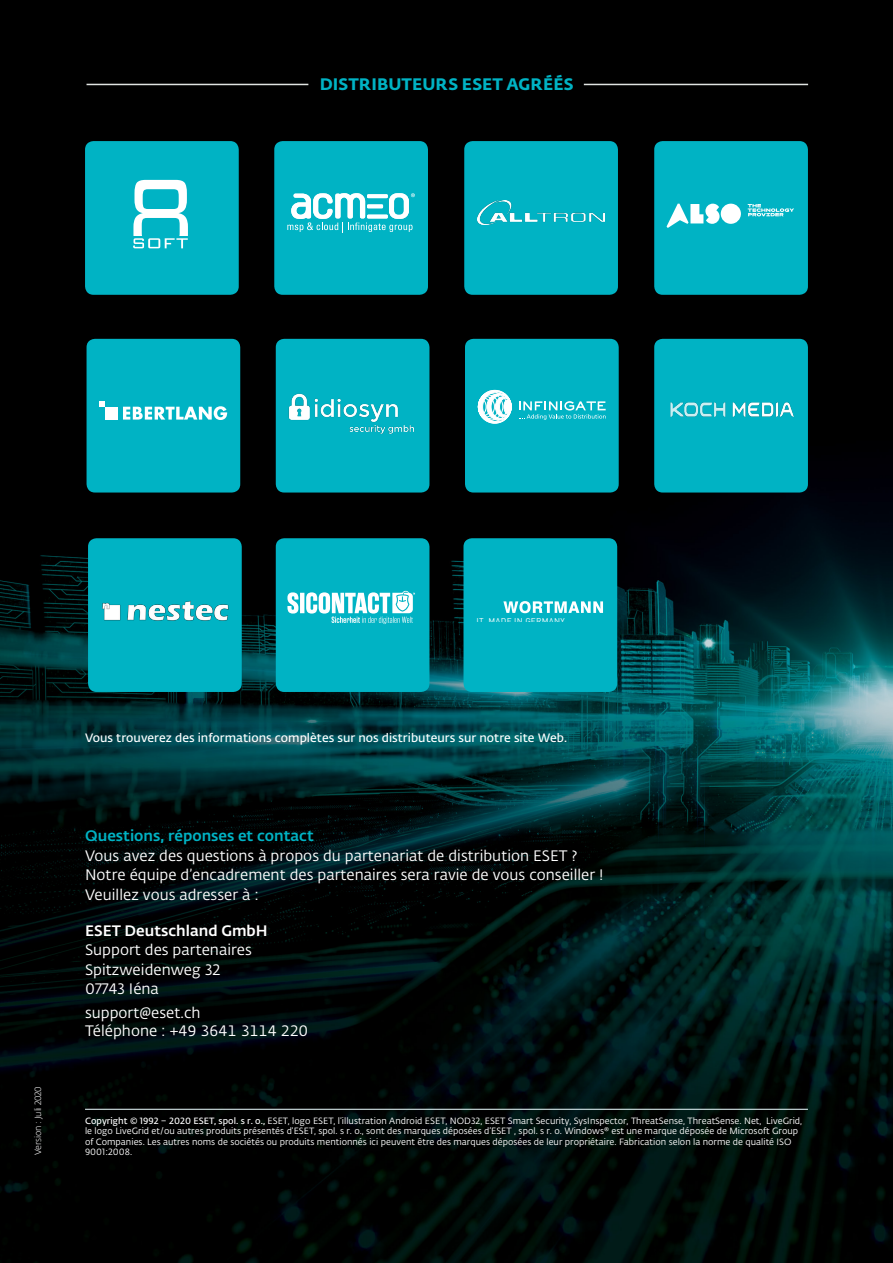
<style>
.page{position:relative;width:893px;height:1263px;background:#fff}
.page>*{position:absolute;margin:0;border:0;box-sizing:border-box;transform-origin:0 0}
.t1{font:16.5px "Fedra Sans Alt Pro Bold LF";letter-spacing:.01em;color:#00b3c4}
.t2{font:15px/19.5px "Fedra Sans Alt Pro Book LF";letter-spacing:.005em;color:#fff}
.t3{font:15px "Fedra Sans Alt Pro Med LF";letter-spacing:.005em;color:#00b3c4}
.t4{font:15px "Fedra Sans Alt Pro Med LF";letter-spacing:.005em;color:#fff}
.t5{font:12px "Fedra Sans Alt Pro Demi LF";letter-spacing:.005em;color:#fff}
.t6{font:9px/10.5px "Fedra Sans Alt Pro Book LF";letter-spacing:.005em;color:#fff}
.t7{font:9px "Fedra Sans Alt Pro Light LF";letter-spacing:-.02em;color:#fff}
.t8{font:8.25px "DIN Offc Pro";letter-spacing:.025em;color:#fff}
.s1{font-family:"Fedra Sans Alt Pro Demi LF"}
</style>
<div class="page">
<img style="left:0;top:0;width:893px;height:1263px">
<hr style="left:87px;top:84px;width:221px;height:1px;background:#e1e4e2">
<hr style="left:584px;top:84px;width:224px;height:1px;background:#e1e4e2">
<div style="left:85px;top:141px;width:154px;height:154px;background:#00b3c4;border-radius:9px"></div>
<svg style="left:133px;top:180px;width:55px;height:68px"></svg>
<div style="left:274px;top:141px;width:154px;height:154px;background:#00b3c4;border-radius:9px"></div>
<svg style="left:287px;top:193px;width:128px;height:40px"></svg>
<div style="left:464px;top:141px;width:154px;height:154px;background:#00b3c4;border-radius:9px"></div>
<img style="left:477px;top:200px;width:128px;height:25px">
<div style="left:87px;top:339px;width:153px;height:153px;background:#00b3c4;border-radius:9px"></div>
<svg style="left:123px;top:406px;width:104px;height:14px"></svg>
<div style="left:105px;top:407px;width:13px;height:13px;background:#fff"></div>
<svg style="left:100px;top:401px;width:5px;height:6px"></svg>
<div style="left:463px;top:538px;width:154px;height:154px;background:#00b3c4;border-radius:9px"></div>
<svg style="left:503px;top:601px;width:100px;height:12px"></svg>
<div style="left:276px;top:538px;width:153px;height:154px;background:#00b3c4;border-radius:9px"></div>
<svg style="left:287px;top:591px;width:128px;height:33px"></svg>
<div style="left:276px;top:339px;width:153px;height:153px;background:#00b3c4;border-radius:9px"></div>
<img style="left:289px;top:393px;width:126px;height:41px">
<div style="left:654px;top:339px;width:154px;height:153px;background:#00b3c4;border-radius:9px"></div>
<img style="left:670px;top:402px;width:124px;height:15px">
<div style="left:88px;top:538px;width:154px;height:154px;background:#00b3c4;border-radius:9px"></div>
<img style="left:102px;top:601px;width:127px;height:20px">
<div style="left:654px;top:141px;width:154px;height:154px;background:#00b3c4;border-radius:9px"></div>
<svg style="left:666px;top:204px;width:75px;height:24px"></svg>
<svg style="left:748px;top:204px;width:46px;height:12px"></svg>
<div style="left:465px;top:339px;width:154px;height:153px;background:#00b3c4;border-radius:9px"></div>
<svg style="left:478px;top:390px;width:34px;height:34px"></svg>
<div style="left:504px;top:400px;width:7px;height:14px;background:#fff;border-radius:50%"></div>
<div style="left:504px;top:399px;width:7px;height:15px;border:1px solid #fff;border-radius:50%"></div>
<svg style="left:519px;top:401px;width:87px;height:19px"></svg>
<hr style="left:85px;top:1109px;width:723px;height:1px;background:#e0f1f4">
<h1 class="t1" style="left:320px;top:71px;width:255px">DISTRIBUTEURS ESET AGRÉÉS</h1>
<p class="t8" style="left:477px;top:614px;width:92px">IT. MADE IN GERMANY.</p>
<p class="t7" style="left:32px;top:1155px;width:70px;rotate:-90deg">Version : Juli 2020</p>
<h3 class="t5" style="left:85px;top:729px;width:483px">Vous trouverez des informations complètes sur nos distributeurs sur notre site Web.</h3>
<h2 class="t3" style="left:85px;top:825px;width:230px">Questions, réponses et contact</h2>
<h2 class="t2" style="left:85px;top:845px;width:520px">Vous avez des questions à propos du partenariat de distribution ESET ?<br>Notre équipe d’encadrement des partenaires sera ravie de vous conseiller !<br>Veuillez vous adresser à :</h2>
<h2 class="t4" style="left:85px;top:919px;width:184px">ESET Deutschland GmbH</h2>
<h2 class="t2" style="left:85px;top:940px;width:168px">Support des partenaires<br>Spitzweidenweg 32<br>07743 Iéna</h2>
<h2 class="t2" style="left:85px;top:1004px;width:224px;line-height:18px">support@eset.ch<br>Téléphone : +49 3641 3114 220</h2>
<p class="t6" style="left:85px;top:1115px;width:719px"><span class="s1">Copyright © 1992 – 2020 ESET, spol. s r. o.,</span> ESET, logo ESET, l’illustration Android ESET, NOD32, ESET Smart Security, SysInspector, ThreatSense, ThreatSense. Net, LiveGrid, le logo LiveGrid et/ou autres produits présentés d’ESET, spol. s r. o., sont des marques déposées d’ESET , spol. s r. o. Windows® est une marque déposée de Microsoft Group of Companies. Les autres noms de sociétés ou produits mentionnés ici peuvent être des marques déposées de leur propriétaire. Fabrication selon la norme de qualité ISO 9001:2008.</p>
</div>
